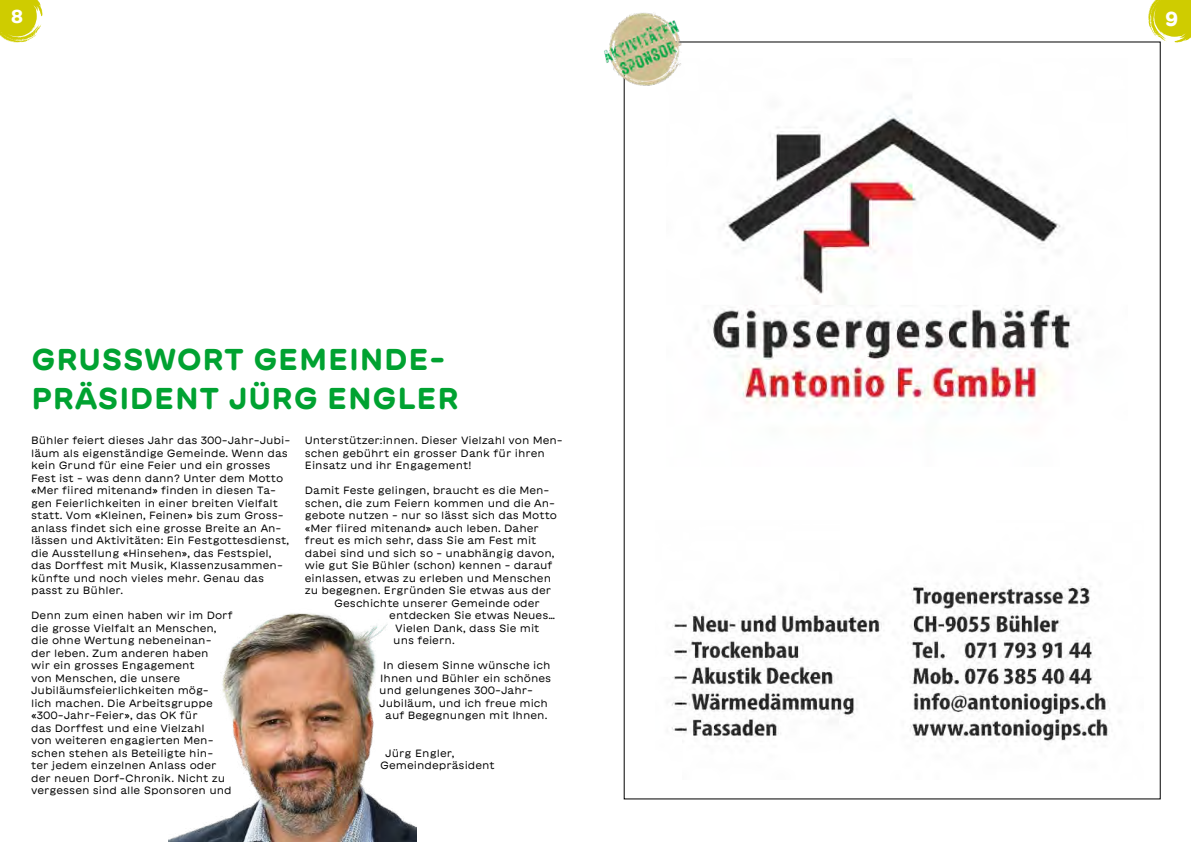
<style>
.page{position:relative;width:1191px;height:842px;background:#fff}
.page>*{position:absolute;margin:0;border:0;box-sizing:border-box;transform-origin:0 0}
.t1{font:700 30px/39px "GT Maru";color:#00a231}
.t2{font:700 20.2px "GT Maru";color:#fff}
.t3{font:700 18.7px "GT Maru";color:#fff}
.t4{font:10.5px/12.5px "GT Maru";color:#000}
</style>
<div class="page">
<img style="left:672px;top:585px;width:438px;height:157px">
<img style="left:708px;top:108px;width:372px;height:307px">
<img style="left:604px;top:13px;width:86px;height:81px">
<svg style="left:1148px;top:0;width:43px;height:43px;background:#d7d535"></svg>
<svg style="left:0;top:0;width:43px;height:43px"></svg>
<img style="left:168px;top:613px;width:249px;height:229px">
<h3 class="t3" style="left:11px;top:5px;width:13px">8</h3>
<h2 class="t2" style="left:1165px;top:6px;width:15px">9</h2>
<h1 class="t1" style="left:31px;top:340px;width:430px">GRUSSWORT GEMEINDE-<br>PRÄSIDENT JÜRG ENGLER</h1>
<p class="t4" style="left:31px;top:434px;width:260px">Bühler feiert dieses Jahr das 300-Jahr-Jubi&shy;läum als eigenständige Gemeinde. Wenn das kein Grund für eine Feier und ein grosses Fest ist – was denn dann? Unter dem Motto «Mer fiired mitenand» finden in diesen Ta&shy;gen Feierlichkeiten in einer breiten Vielfalt statt. Vom «Kleinen, Feinen» bis zum Gross&shy;anlass findet sich eine grosse Breite an An&shy;lässen und Aktivitäten: Ein Festgottesdienst, die Ausstellung «Hinsehen», das Festspiel, das Dorffest mit Musik, Klassenzusammen&shy;künfte und noch vieles mehr. Genau das passt zu Bühler.</p>
<p class="t4" style="left:31px;top:609px;width:203px">Denn zum einen haben wir im Dorf die grosse Vielfalt an Menschen, die ohne Wertung nebeneinan&shy;der leben. Zum anderen haben<br>wir ein grosses Engagement<br>von Menschen, die unsere<br>Jubiläumsfeierlichkeiten mög-<br>lich machen. Die Arbeitsgruppe «300-Jahr-Feier», das OK für<br>das Dorffest und eine Vielzahl<br>von weiteren engagierten Men&shy;schen stehen als Beteiligte hin&shy;ter jedem einzelnen Anlass oder der neuen Dorf-Chronik. Nicht zu vergessen sind alle Sponsoren und</p>
<p class="t4" style="left:305px;top:434px;width:259px">Unterstützer:innen. Dieser Vielzahl von Men&shy;schen gebührt ein grosser Dank für ihren<br>Einsatz und ihr Engagement!</p>
<p class="t4" style="left:305px;top:484px;width:246px">Damit Feste gelingen, braucht es die Men-</p>
<p class="t4" style="left:305px;top:496px;width:252px">schen, die zum Feiern kommen und die An-</p>
<p class="t4" style="left:305px;top:509px;width:254px">gebote nutzen – nur so lässt sich das Motto</p>
<p class="t4" style="left:305px;top:521px;width:236px">«Mer fiired mitenand» auch leben. Daher</p>
<p class="t4" style="left:305px;top:534px;width:233px">freut es mich sehr, dass Sie am Fest mit</p>
<p class="t4" style="left:305px;top:546px;width:251px">dabei sind und sich so – unabhängig davon,</p>
<p class="t4" style="left:305px;top:559px;width:249px">wie gut Sie Bühler (schon) kennen – darauf</p>
<p class="t4" style="left:305px;top:571px;width:248px">einlassen, etwas zu erleben und Menschen</p>
<p class="t4" style="left:305px;top:584px;width:248px">zu begegnen. Ergründen Sie etwas aus der</p>
<p class="t4" style="left:334px;top:596px;width:207px">Geschichte unserer Gemeinde oder</p>
<p class="t4" style="left:389px;top:609px;width:167px">entdecken Sie etwas Neues…</p>
<p class="t4" style="left:395px;top:621px;width:146px">Vielen Dank, dass Sie mit</p>
<p class="t4" style="left:393px;top:634px;width:63px">uns feiern.</p>
<p class="t4" style="left:383px;top:659px;width:169px">In diesem Sinne wünsche ich</p>
<p class="t4" style="left:380px;top:671px;width:172px">Ihnen und Bühler ein schönes</p>
<p class="t4" style="left:379px;top:684px;width:155px">und gelungenes 300-Jahr-</p>
<p class="t4" style="left:379px;top:696px;width:170px">Jubiläum, und ich freue mich</p>
<p class="t4" style="left:385px;top:709px;width:164px">auf Begegnungen mit Ihnen.</p>
<p class="t4" style="left:380px;top:746px;width:116px;text-indent:5px">Jürg Engler,<br>Gemeindepräsident</p>
</div>
